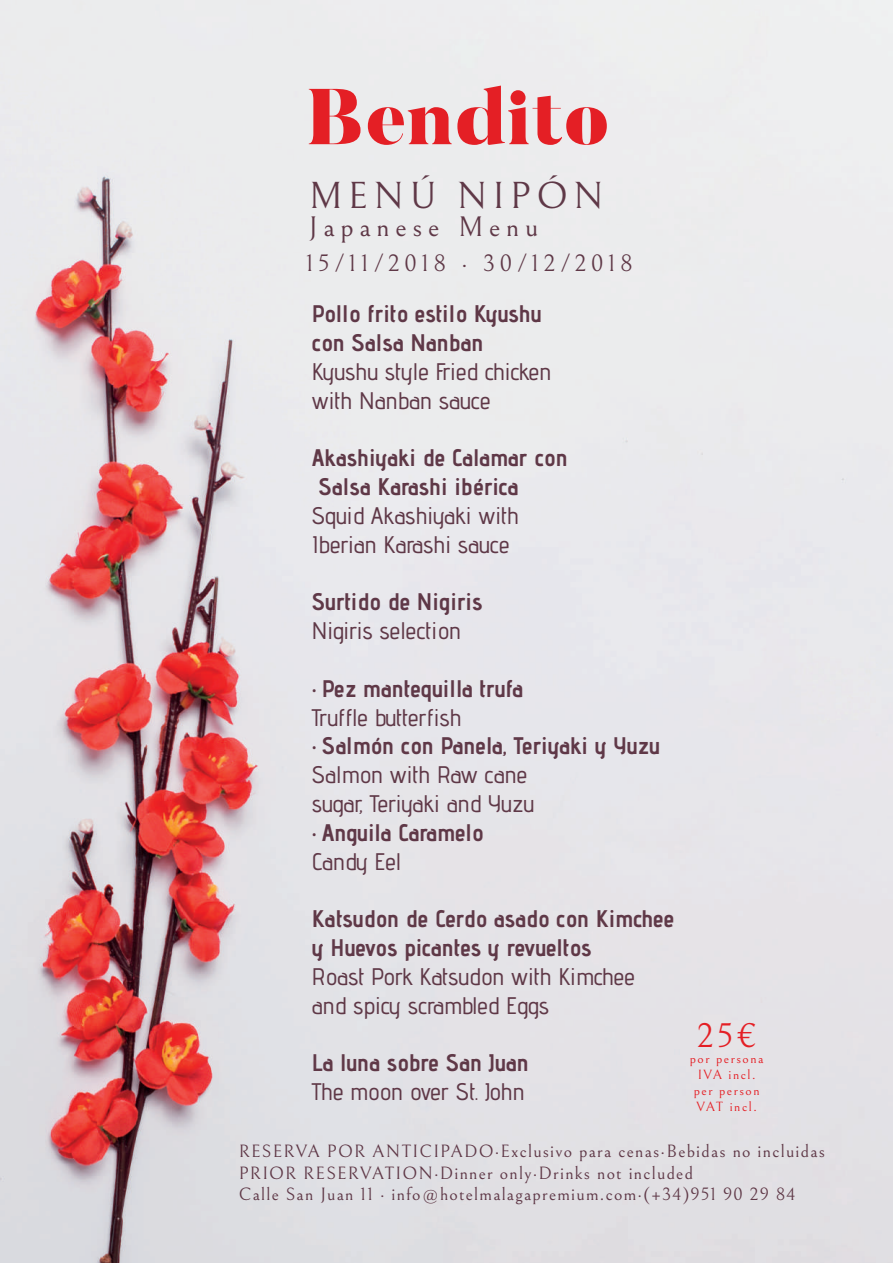
<style>
.page{position:relative;width:893px;height:1263px;background:#fff}
.page>*{position:absolute;margin:0;border:0;box-sizing:border-box;transform-origin:0 0}
.t1{font:38.1px "Bellefair";letter-spacing:.14em;color:#5f3847}
.t2{font:34.5px "Bellefair";color:#e41f25}
.t3{font:28.5px "Bellefair";letter-spacing:.2em;color:#5f3847}
.t4{font:700 24px/28.8px "Advent Pro";color:#5f3847}
.t5{font:500 24px/28.8px "Advent Pro";color:#5f3847}
.t6{font:24px "Bellefair";letter-spacing:.2em;color:#5f3847}
.t7{font:18px/21.6px "Bellefair";letter-spacing:.065em;color:#5f3847}
.t8{font:13.5px/16.2px "Bellefair";letter-spacing:.11em;color:#e41f25}
.s1{font-family:"Myriad Pro";font-weight:400}
.s2{font-weight:500}
</style>
<div class="page">
<img style="left:0;top:0;width:893px;height:1263px">
<svg style="left:309px;top:89px;width:51px;height:55px"></svg>
<svg style="left:368px;top:86px;width:239px;height:59px"></svg>
<h1 class="t1" style="left:309px;top:175px;width:296px">MENÚ NIPÓN</h1>
<p class="t3" style="left:309px;top:211px;width:231px">Japanese Menu</p>
<p class="t6" style="left:306px;top:250px;width:328px">15/11/2018 · 30/12/2018</p>
<p class="t4" style="left:312px;top:299px;width:231px">Pollo frito estilo Kyushu con Salsa Nanban</p>
<p class="t5" style="left:312px;top:356px;width:241px">Kyushu style Fried chicken with Nanban sauce</p>
<p class="t4" style="left:312px;top:443px;width:257px">Akashiyaki de Calamar con<br>Salsa Karashi ibérica</p>
<p class="t5" style="left:312px;top:500px;width:209px">Squid Akashiyaki with<br>Iberian Karashi sauce</p>
<p class="t4" style="left:312px;top:587px;width:172px">Surtido de Nigiris</p>
<p class="t5" style="left:312px;top:616px;width:151px">Nigiris selection</p>
<p class="t4" style="left:312px;top:673px;width:350px"><span class="s1">·</span> Pez mantequilla trufa<br><span class="s2">Truffle butterfish<br></span><span class="s1">·</span> Salmón con Panela, Teriyaki y Yuzu<br><span class="s2">Salmon with Raw cane<br>sugar, Teriyaki and Yuzu<br></span><span class="s1">·</span> Anguila Caramelo<br><span class="s2">Candy Eel</span></p>
<p class="t4" style="left:312px;top:904px;width:364px">Katsudon de Cerdo asado con Kimchee y Huevos picantes y revueltos</p>
<p class="t5" style="left:312px;top:961px;width:324px">Roast Pork Katsudon with Kimchee and spicy scrambled Eggs</p>
<p class="t4" style="left:312px;top:1048px;width:218px">La luna sobre San Juan</p>
<p class="t5" style="left:312px;top:1076px;width:214px">The moon over St. John</p>
<h2 class="t2" style="left:697px;top:1016px;width:60px">25€</h2>
<p class="t8" style="left:690px;top:1051px;width:75px">por persona<br>IVA incl. per person<br>VAT incl.</p>
<p class="t7" style="left:239px;top:1141px;width:588px">RESERVA POR ANTICIPADO·Exclusivo para cenas·Bebidas no incluidas<br>PRIOR RESERVATION·Dinner only·Drinks not included<br>Calle San Juan 11 · info@hotelmalagapremium.com·(+34)951 90 29 84</p>
</div>
